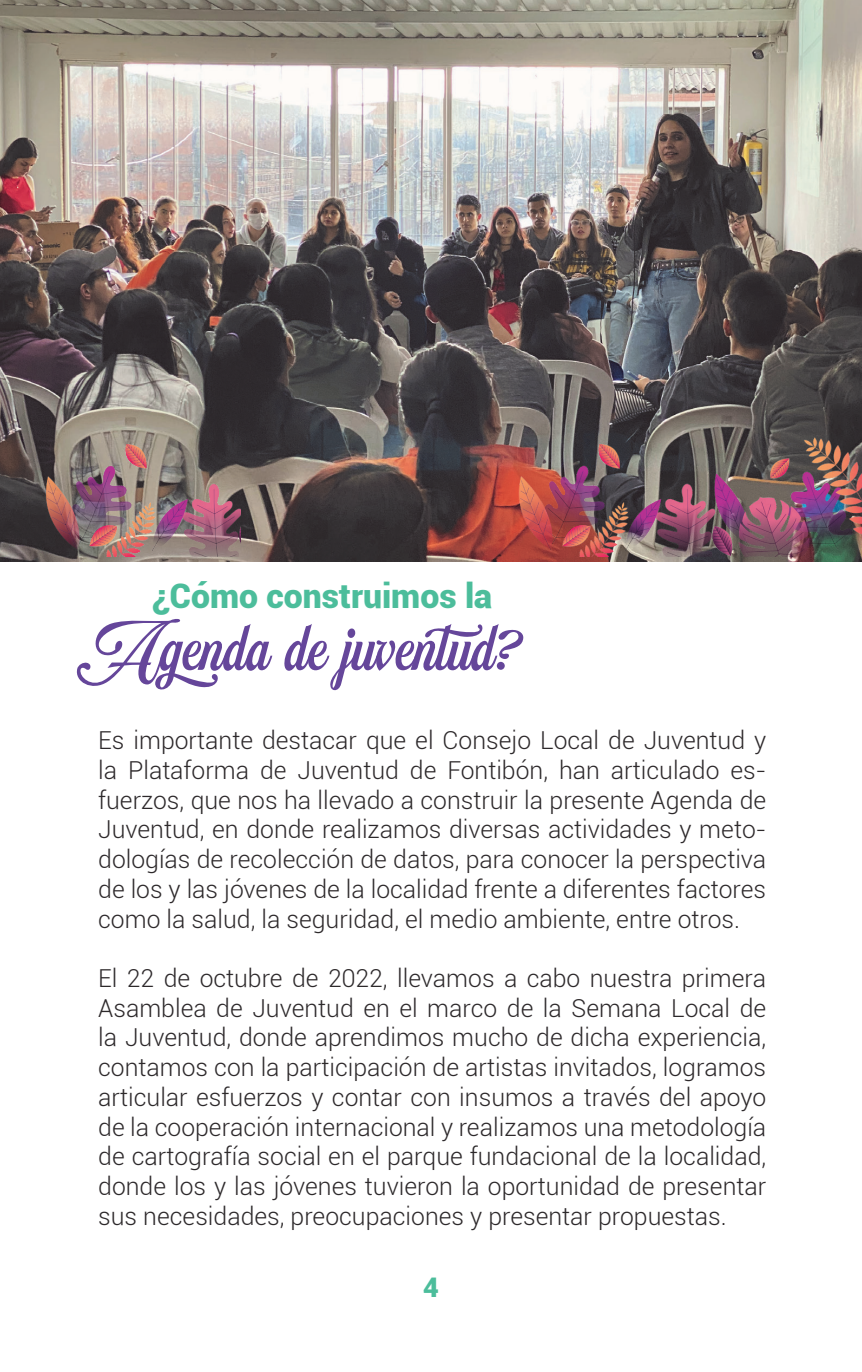
<style>
.page{position:relative;width:862px;height:1372px;background:#fff}
.page>*{position:absolute;margin:0;border:0;box-sizing:border-box;transform-origin:0 0}
.t1{font:56.25px "White Dream PERSONALUSEONLY";color:#65469a}
.t2{font:900 33.75px "Roboto";color:#4cbd9b}
.t3{font:900 27px "Roboto";color:#4cbd9b}
.t4{font:300 24.75px/29.7px "Roboto";color:#2d292b;text-align:justify}
</style>
<div class="page">
<img style="left:0;top:0;width:861px;height:561px">
<img style="left:41px;top:368px;width:199px;height:188px">
<img style="left:514px;top:368px;width:347px;height:188px">
<h2 class="t2" style="left:152px;top:571px;width:341px">¿Cómo construimos la</h2>
<h1 class="t1" style="left:77px;top:617px;width:448px">Agenda de juventud?</h1>
<p class="t4" style="left:98px;top:724px;width:669px">Es importante destacar que el Consejo Local de Juventud y la Plataforma de Juventud de Fontibón, han articulado es&shy;fuerzos, que nos ha llevado a construir la presente Agenda de Juventud, en donde realizamos diversas actividades y meto&shy;dologías de recolección de datos, para conocer la perspectiva de los y las jóvenes de la localidad frente a diferentes factores como la salud, la seguridad, el medio ambiente, entre otros.</p>
<p class="t4" style="left:98px;top:962px;width:669px">El 22 de octubre de 2022, llevamos a cabo nuestra primera Asamblea de Juventud en el marco de la Semana Local de la Juventud, donde aprendimos mucho de dicha experiencia, contamos con la participación de artistas invitados, logramos articular esfuerzos y contar con insumos a través del apoyo de la cooperación internacional y realizamos una metodología de cartografía social en el parque fundacional de la localidad, donde los y las jóvenes tuvieron la oportunidad de presentar sus necesidades, preocupaciones y presentar propuestas.</p>
<p class="t3" style="left:423px;top:1267px;width:17px">4</p>
</div>
